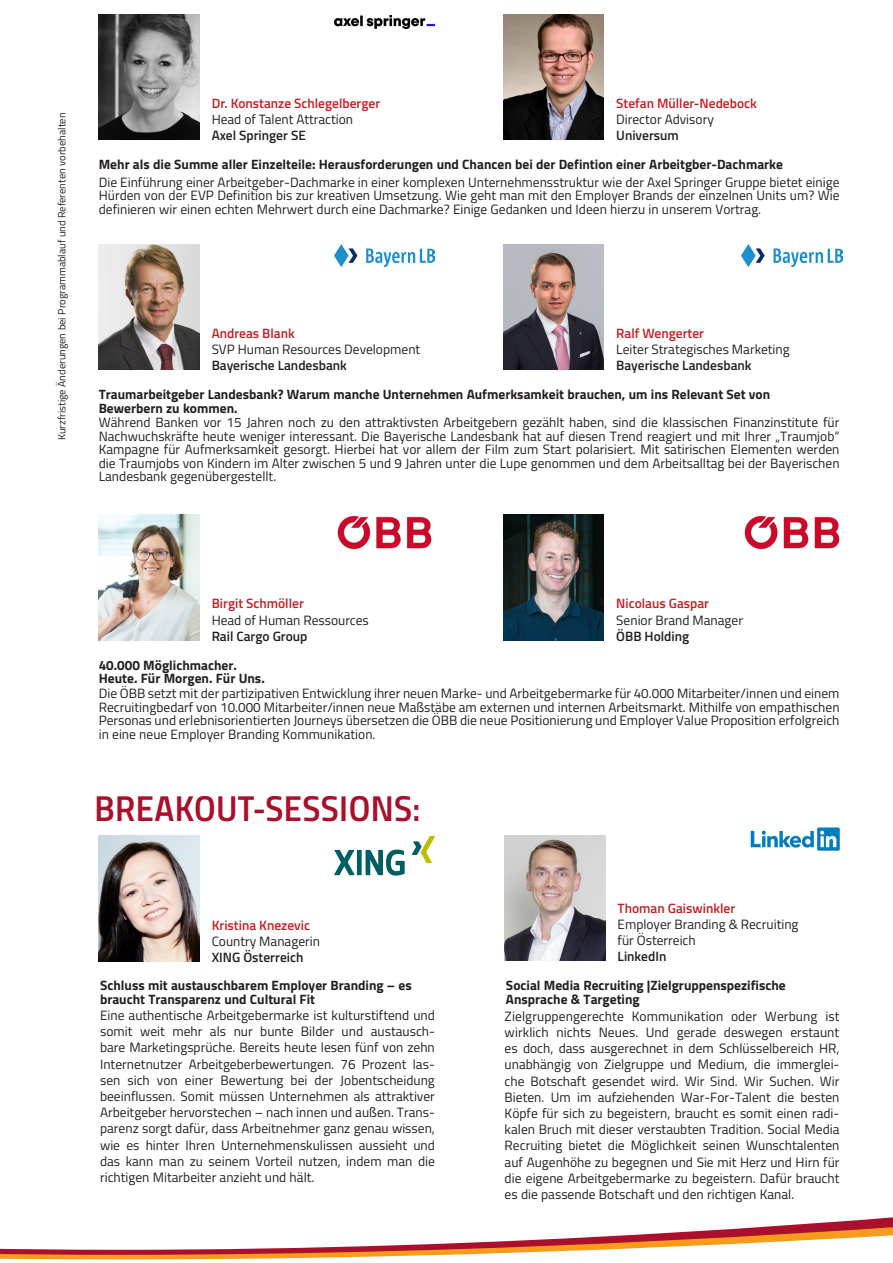
<style>
.page{position:relative;width:893px;height:1263px;background:#fff}
.page>*{position:absolute;margin:0;border:0;box-sizing:border-box;transform-origin:0 0}
.t1{font:36px "Titillium Semibold Upright";letter-spacing:.01em;color:#aa0f2b}
.t2{font:13.5px/16.2px "Titillium";color:#231f20;text-align:justify}
.t3{font:700 13.5px/13.5px "Titillium";color:#231f20}
.t4{font:600 13.5px "Titillium";color:#c12025}
.t5{font:600 13.5px "Titillium";color:#231f20}
.t6{font:10.5px "Titillium";color:#231f20}
</style>
<div class="page">
<img style="left:744px;top:516px;width:96px;height:33px">
<svg style="left:0;top:1217px;width:893px;height:43px"></svg>
<img style="left:750px;top:827px;width:89px;height:24px">
<img style="left:505px;top:835px;width:100px;height:126px">
<img style="left:99px;top:836px;width:100px;height:125px">
<svg style="left:334px;top:850px;width:20px;height:25px"></svg>
<div style="left:357px;top:850px;width:5px;height:25px;background:#005d63"></div>
<svg style="left:366px;top:849px;width:39px;height:26px"></svg>
<svg style="left:412px;top:836px;width:23px;height:27px"></svg>
<img style="left:503px;top:244px;width:101px;height:126px">
<img style="left:99px;top:244px;width:100px;height:126px">
<img style="left:334px;top:245px;width:101px;height:22px">
<img style="left:741px;top:245px;width:101px;height:22px">
<img style="left:503px;top:14px;width:101px;height:126px">
<img style="left:99px;top:15px;width:100px;height:124px">
<img style="left:334px;top:15px;width:101px;height:13px">
<img style="left:503px;top:515px;width:101px;height:125px">
<img style="left:99px;top:515px;width:100px;height:125px">
<img style="left:337px;top:516px;width:95px;height:33px">
<p class="t6" style="left:54px;top:440px;width:329px;rotate:-90deg">Kurzfristige Änderungen bei Programmablauf und Referenten vorbehalten</p>
<p class="t4" style="left:616px;top:93px;width:142px">Stefan Müller-Nedebock</p>
<p class="t2" style="left:616px;top:111px;width:99px">Director Advisory</p>
<p class="t5" style="left:616px;top:125px;width:64px">Universum</p>
<p class="t4" style="left:212px;top:93px;width:170px">Dr. Konstanze Schlegelberger</p>
<p class="t2" style="left:212px;top:111px;width:143px">Head of Talent Attraction</p>
<p class="t5" style="left:212px;top:125px;width:96px">Axel Springer SE</p>
<p class="t3" style="left:99px;top:157px;width:686px">Mehr als die Summe aller Einzelteile: Herausforderungen und Chancen bei der Defintion einer Arbeitgber-Dachmarke</p>
<p class="t2" style="left:99px;top:175px;width:742px;line-height:13.5px">Die Einführung einer Arbeitgeber-Dachmarke in einer komplexen Unternehmensstruktur wie der Axel Springer Gruppe bietet einige Hürden von der EVP Definition bis zur kreativen Umsetzung. Wie geht man mit den Employer Brands der einzelnen Units um? Wie definieren wir einen echten Mehrwert durch eine Dachmarke? Einige Gedanken und Ideen hierzu in unserem Vortrag.</p>
<p class="t4" style="left:616px;top:323px;width:89px">Ralf Wengerter</p>
<p class="t2" style="left:616px;top:340px;width:175px">Leiter Strategisches Marketing</p>
<p class="t5" style="left:616px;top:355px;width:137px">Bayerische Landesbank</p>
<p class="t4" style="left:212px;top:323px;width:85px">Andreas Blank</p>
<p class="t2" style="left:212px;top:340px;width:210px">SVP Human Resources Development</p>
<p class="t5" style="left:212px;top:355px;width:137px">Bayerische Landesbank</p>
<p class="t3" style="left:99px;top:387px;width:673px">Traumarbeitgeber Landesbank? Warum manche Unternehmen Aufmerksamkeit brauchen, um ins Relevant Set von</p>
<p class="t3" style="left:99px;top:400px;width:140px">Bewerbern zu kommen.</p>
<p class="t2" style="left:99px;top:415px;width:742px;line-height:13.5px">Während Banken vor 15 Jahren noch zu den attraktivsten Arbeitgebern gezählt haben, sind die klassischen Finanzinstitute für Nachwuchskräfte heute weniger interessant. Die Bayerische Landesbank hat auf diesen Trend reagiert und mit Ihrer „Traumjob“ Kampagne für Aufmerksamkeit gesorgt. Hierbei hat vor allem der Film zum Start polarisiert. Mit satirischen Elementen werden die Traumjobs von Kindern im Alter zwischen 5 und 9 Jahren unter die Lupe genommen und dem Arbeitsalltag bei der Bayerischen Landesbank gegenübergestellt.</p>
<p class="t4" style="left:212px;top:594px;width:94px">Birgit Schmöller</p>
<p class="t2" style="left:212px;top:611px;width:159px">Head of Human Ressources</p>
<p class="t5" style="left:212px;top:626px;width:97px">Rail Cargo Group</p>
<p class="t3" style="left:99px;top:658px;width:140px">40.000 Möglichmacher.</p>
<p class="t3" style="left:99px;top:671px;width:168px">Heute. Für Morgen. Für Uns.</p>
<p class="t2" style="left:99px;top:686px;width:742px;line-height:13.5px">Die ÖBB setzt mit der partizipativen Entwicklung ihrer neuen Marke- und Arbeitgebermarke für 40.000 Mitarbeiter/innen und einem Recruitingbedarf von 10.000 Mitarbeiter/innen neue Maßstäbe am externen und internen Arbeitsmarkt. Mithilfe von empathischen Personas und erlebnisorientierten Journeys übersetzen die ÖBB die neue Positionierung und Employer Value Proposition erfolgreich in eine neue Employer Branding Kommunikation.</p>
<p class="t4" style="left:616px;top:594px;width:94px">Nicolaus Gaspar</p>
<p class="t2" style="left:616px;top:611px;width:128px">Senior Brand Manager</p>
<p class="t5" style="left:616px;top:626px;width:74px">ÖBB Holding</p>
<p class="t1" style="left:95px;top:781px;width:327px">BREAKOUT-SESSIONS:</p>
<p class="t4" style="left:212px;top:915px;width:100px">Kristina Knezevic</p>
<p class="t2" style="left:212px;top:932px;width:110px">Country Managerin</p>
<p class="t5" style="left:212px;top:947px;width:93px">XING Österreich</p>
<p class="t3" style="left:100px;top:978px;width:313px">Schluss mit austauschbarem Employer Branding – es braucht Transparenz und Cultural Fit</p>
<p class="t2" style="left:100px;top:1006px;width:336px">Eine authentische Arbeitgebermarke ist kulturstiftend und somit weit mehr als nur bunte Bilder und austausch&shy;bare Marketingsprüche. Bereits heute lesen fünf von zehn Internetnutzer Arbeitgeberbewertungen. 76 Prozent las&shy;sen sich von einer Bewertung bei der Jobentscheidung beeinflussen. Somit müssen Unternehmen als attraktiver Arbeitgeber hervorstechen – nach innen und außen. Trans&shy;parenz sorgt dafür, dass Arbeitnehmer ganz genau wissen, wie es hinter Ihren Unternehmenskulissen aussieht und das kann man zu seinem Vorteil nutzen, indem man die richtigen Mitarbeiter anzieht und hält.</p>
<p class="t4" style="left:618px;top:898px;width:119px">Thoman Gaiswinkler</p>
<p class="t2" style="left:618px;top:915px;width:182px">Employer Branding &amp; Recruiting für Österreich</p>
<p class="t5" style="left:618px;top:946px;width:50px">LinkedIn</p>
<p class="t3" style="left:506px;top:978px;width:281px">Social Media Recruiting |Zielgruppenspezifische<br>Ansprache &amp; Targeting</p>
<p class="t2" style="left:505px;top:1007px;width:336px">Zielgruppengerechte Kommunikation oder Werbung ist wirklich nichts Neues. Und gerade deswegen erstaunt es doch, dass ausgerechnet in dem Schlüsselbereich HR, unabhängig von Zielgruppe und Medium, die immerglei&shy;che Botschaft gesendet wird. Wir Sind. Wir Suchen. Wir Bieten. Um im aufziehenden War-For-Talent die besten Köpfe für sich zu begeistern, braucht es somit einen radi&shy;kalen Bruch mit dieser verstaubten Tradition. Social Media Recruiting bietet die Möglichkeit seinen Wunschtalenten auf Augenhöhe zu begegnen und Sie mit Herz und Hirn für die eigene Arbeitgebermarke zu begeistern. Dafür braucht es die passende Botschaft und den richtigen Kanal.</p>
</div>
